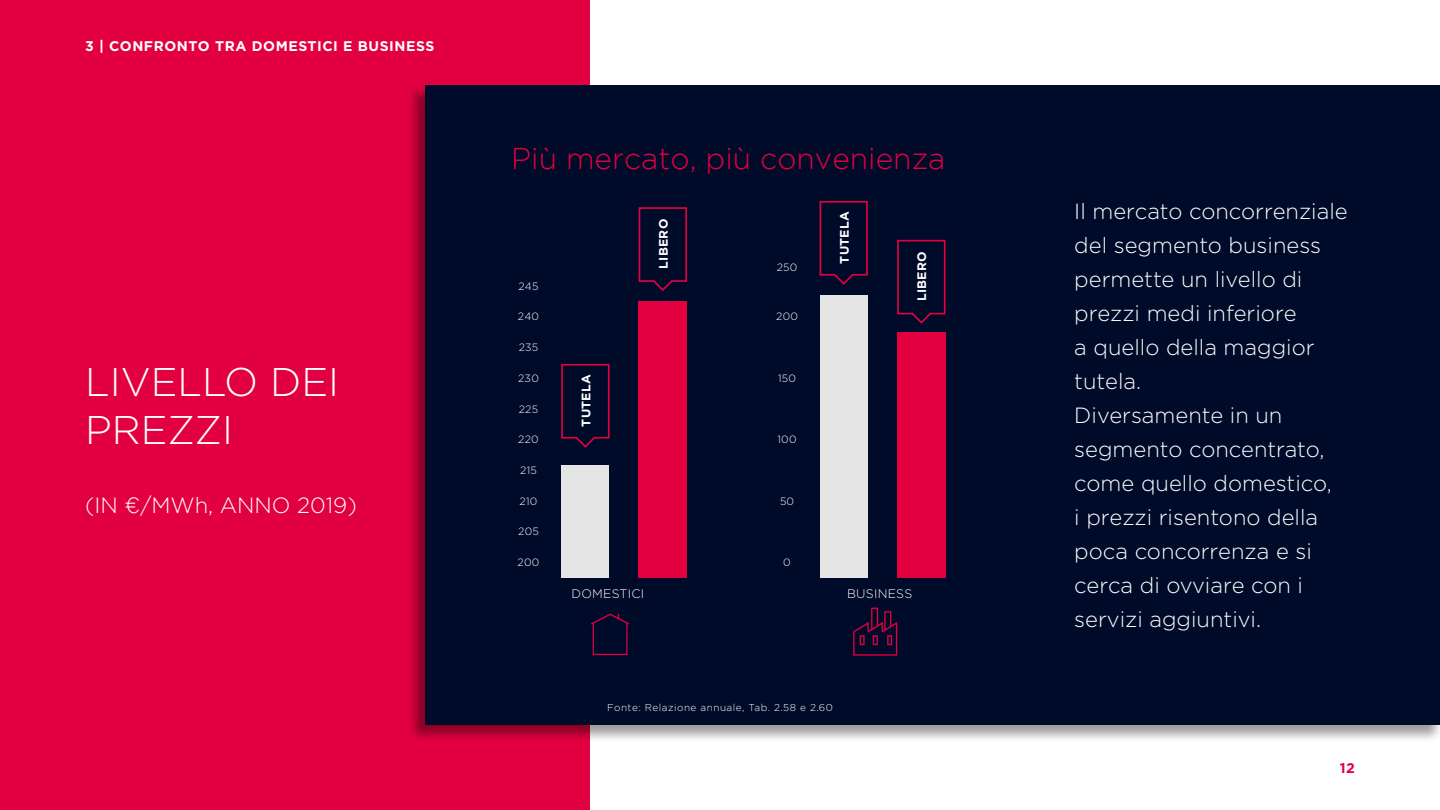
<style>
.page{position:relative;width:1440px;height:810px;background:#fff}
.page>*{position:absolute;margin:0;border:0;box-sizing:border-box;transform-origin:0 0}
.t1{font:300 40px/48px "Gotham";color:#fff}
.t2{font:300 30px "Gotham";color:#e30040}
.t3{font:300 22px/34px "Gotham";color:#fff}
.t4{font:700 14px "Gotham";letter-spacing:.04em;color:#fff}
.t5{font:700 14px "Gotham";color:#e30040}
.t6{font:700 12.4px "Gotham";letter-spacing:.02em;color:#fff}
.t7{font:300 12.4px "Gotham";letter-spacing:.02em;color:#fff}
.t8{font:300 10.6px "Gotham";letter-spacing:.02em;color:#fff}
.t9{font:300 10px "Gotham";letter-spacing:.05em;color:#fff}
.s1{font-style:inherit}
</style>
<div class="page">
<div style="left:0;top:0;width:590px;height:810px;background:#e30040"></div>
<div style="left:407px;top:84px;width:1033px;height:659px;background:#000;opacity:.39"></div>
<div style="left:425px;top:85px;width:1015px;height:640px;background:#000a29"></div>
<div style="left:639px;top:301px;width:48px;height:276px;background:#e30040"></div>
<div style="left:561px;top:465px;width:48px;height:112px;background:#e5e5e5"></div>
<svg style="left:561px;top:363px;width:49px;height:85px"></svg>
<svg style="left:638px;top:207px;width:49px;height:84px"></svg>
<div style="left:897px;top:332px;width:49px;height:245px;background:#e30040"></div>
<div style="left:820px;top:295px;width:48px;height:282px;background:#e5e5e5"></div>
<svg style="left:819px;top:200px;width:49px;height:85px"></svg>
<svg style="left:897px;top:239px;width:49px;height:85px"></svg>
<svg style="left:591px;top:613px;width:38px;height:42px"></svg>
<svg style="left:853px;top:607px;width:45px;height:49px"></svg>
<div style="left:860px;top:635px;width:5px;height:10px;border:1px solid #e30040"></div>
<div style="left:873px;top:635px;width:5px;height:10px;border:1px solid #e30040"></div>
<div style="left:887px;top:635px;width:5px;height:10px;border:1px solid #e30040"></div>
<p class="t4" style="left:85px;top:38px;width:351px">3 | CONFRONTO TRA DOMESTICI E BUSINESS</p>
<h1 class="t1" style="left:85px;top:357px;width:256px">LIVELLO DEI<br>PREZZI</h1>
<p class="t3" style="left:85px;top:488px;width:273px">(IN <span class="s1">¤</span>/MWh, ANNO 2019)</p>
<h2 class="t2" style="left:511px;top:142px;width:436px">Più mercato, più convenienza</h2>
<p class="t8" style="left:518px;top:280px;width:22px">245</p>
<p class="t8" style="left:518px;top:311px;width:23px">240</p>
<p class="t8" style="left:519px;top:341px;width:21px">235</p>
<p class="t8" style="left:518px;top:372px;width:22px">230</p>
<p class="t8" style="left:519px;top:403px;width:21px">225</p>
<p class="t8" style="left:518px;top:434px;width:22px">220</p>
<p class="t8" style="left:520px;top:464px;width:18px">215</p>
<p class="t8" style="left:520px;top:495px;width:19px">210</p>
<p class="t8" style="left:518px;top:526px;width:22px">205</p>
<p class="t8" style="left:518px;top:556px;width:23px">200</p>
<p class="t6" style="left:579px;top:426px;width:54px;rotate:-90deg">TUTELA</p>
<p class="t6" style="left:656px;top:269px;width:51px;rotate:-90deg">LIBERO</p>
<p class="t8" style="left:777px;top:261px;width:22px">250</p>
<p class="t8" style="left:776px;top:311px;width:23px">200</p>
<p class="t8" style="left:778px;top:372px;width:19px">150</p>
<p class="t8" style="left:778px;top:434px;width:21px">100</p>
<p class="t8" style="left:780px;top:495px;width:16px">50</p>
<p class="t8" style="left:783px;top:556px;width:9px">0</p>
<p class="t6" style="left:837px;top:264px;width:54px;rotate:-90deg">TUTELA</p>
<p class="t6" style="left:915px;top:301px;width:51px;rotate:-90deg">LIBERO</p>
<p class="t7" style="left:572px;top:586px;width:74px">DOMESTICI</p>
<p class="t7" style="left:847px;top:586px;width:67px">BUSINESS</p>
<p class="t9" style="left:607px;top:702px;width:227px">Fonte: Relazione annuale, Tab. 2.58 e 2.60</p>
<p class="t3" style="left:1074px;top:193px;width:275px">Il mercato concorrenziale del segmento business permette un livello di prezzi medi inferiore<br>a quello della maggior tutela.<br>Diversamente in un segmento concentrato, come quello domestico,<br>i prezzi risentono della poca concorrenza e si cerca di ovviare con i servizi aggiuntivi.</p>
<p class="t5" style="left:1340px;top:760px;width:17px">12</p>
</div>
